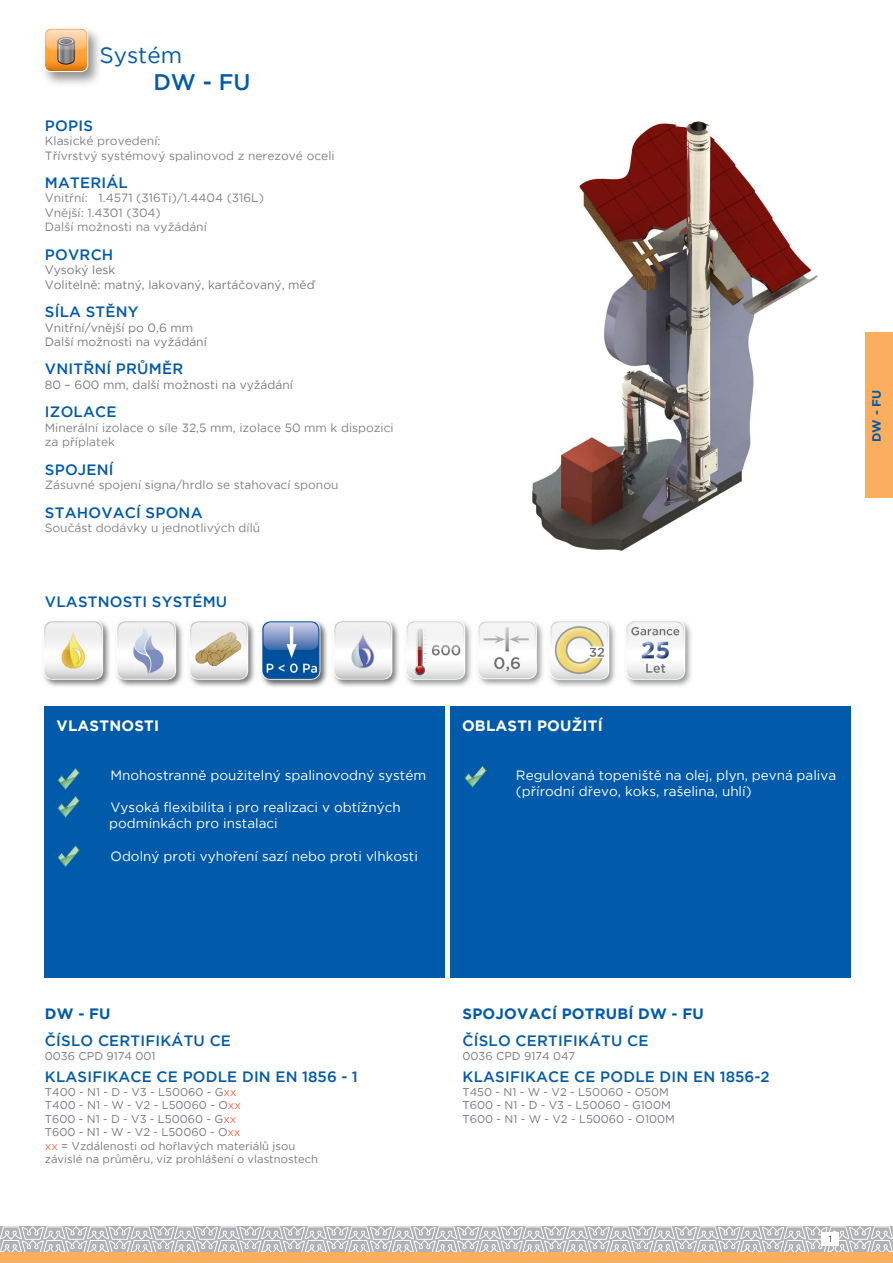
<style>
.page{position:relative;width:893px;height:1263px;background:#fff}
.page>*{position:absolute;margin:0;border:0;box-sizing:border-box;transform-origin:0 0}
.t1{font:22.5px "Gotham";color:#015aaa}
.t2{font:500 22.5px "Gotham";color:#015aaa}
.t3{font:500 15px "Gotham";letter-spacing:.015em;color:#015aaa}
.t4{font:700 15px "Gotham";letter-spacing:.015em;color:#015aaa}
.t5{font:700 15px "Gotham";letter-spacing:.015em;color:#fff}
.t6{font:13.5px/16.2px "Gotham";color:#fff}
.t7{font:12px/14.4px "Gotham";color:#808285}
.t8{font:12px/14.4px "Gotham";color:#787a7f}
.t9{font:700 12px "Gotham";color:#015aaa}
.t10{font:11.25px/13.5px "Gotham";color:#787a7f}
.t11{font:9px "Gotham";color:#231f20}
.s1{color:#f26640}
</style>
<div class="page">
<div style="left:865px;top:333px;width:28px;height:165px;background:#faae5e"></div>
<svg style="left:0;top:1226px;width:893px;height:26px;background:#c6c6c9"></svg>
<div style="left:822px;top:1233px;width:17px;height:13px;background:#fff"></div>
<div style="left:0;top:1252px;width:893px;height:11px;background:#faae5e"></div>
<div style="left:41px;top:25px;width:62px;height:63px;background:#231f20;opacity:.5"></div>
<div style="left:44px;top:28px;width:44px;height:44px;border:1px solid #fff;border-radius:7px"></div>
<svg style="left:45px;top:28px;width:43px;height:44px"></svg>
<svg style="left:46px;top:30px;width:41px;height:20px"></svg>
<div style="left:45px;top:706px;width:400px;height:272px;background:#015aaa"></div>
<div style="left:450px;top:706px;width:400px;height:272px;background:#015aaa"></div>
<img style="left:532px;top:121px;width:286px;height:430px">
<svg style="left:58px;top:768px;width:22px;height:22px"></svg>
<svg style="left:58px;top:796px;width:22px;height:22px"></svg>
<svg style="left:58px;top:845px;width:22px;height:22px"></svg>
<svg style="left:464px;top:766px;width:23px;height:22px"></svg>
<img style="left:333px;top:621px;width:66px;height:66px">
<img style="left:626px;top:621px;width:65px;height:66px">
<img style="left:478px;top:621px;width:65px;height:65px">
<img style="left:43px;top:621px;width:67px;height:66px">
<img style="left:550px;top:621px;width:65px;height:66px">
<img style="left:406px;top:621px;width:65px;height:66px">
<img style="left:189px;top:621px;width:66px;height:66px">
<img style="left:116px;top:621px;width:67px;height:66px">
<img style="left:260px;top:620px;width:67px;height:67px">
<h1 class="t1" style="left:99px;top:41px;width:84px">Systém</h1>
<h1 class="t2" style="left:153px;top:68px;width:99px">DW - FU</h1>
<h2 class="t3" style="left:45px;top:116px;width:49px">POPIS</h2>
<p class="t7" style="left:45px;top:133px;width:291px">Klasické provedení:<br>Třívrstvý systémový spalinovod z nerezové oceli</p>
<h2 class="t3" style="left:45px;top:173px;width:84px">MATERIÁL</h2>
<p class="t7" style="left:45px;top:191px;width:221px">Vnitřní: 1.4571 (316Ti)/1.4404 (316L)<br>Vnější: 1.4301 (304)<br>Další možnosti na vyžádání</p>
<h2 class="t3" style="left:45px;top:245px;width:70px">POVRCH</h2>
<p class="t8" style="left:45px;top:262px;width:271px">Vysoký lesk<br>Volitelně: matný, lakovaný, kartáčovaný, měď</p>
<h2 class="t3" style="left:45px;top:302px;width:95px">SÍLA STĚNY</h2>
<p class="t8" style="left:45px;top:320px;width:163px">Vnitřní/vnější po 0,6 mm<br>Další možnosti na vyžádání</p>
<h2 class="t3" style="left:45px;top:359px;width:140px">VNITŘNÍ PRŮMĚR</h2>
<p class="t8" style="left:45px;top:377px;width:250px">80 – 600 mm, další možnosti na vyžádání</p>
<h2 class="t3" style="left:45px;top:402px;width:73px">IZOLACE</h2>
<p class="t7" style="left:45px;top:420px;width:350px">Minerální izolace o síle 32,5 mm, izolace 50 mm k dispozici za příplatek</p>
<h2 class="t3" style="left:45px;top:459px;width:70px">SPOJENÍ</h2>
<p class="t7" style="left:45px;top:477px;width:295px">Zásuvné spojení signa/hrdlo se stahovací sponou</p>
<h2 class="t3" style="left:45px;top:502px;width:159px">STAHOVACÍ SPONA</h2>
<p class="t7" style="left:45px;top:520px;width:217px">Součást dodávky u jednotlivých dílů</p>
<h2 class="t3" style="left:45px;top:592px;width:184px">VLASTNOSTI SYSTÉMU</h2>
<p class="t9" style="left:869px;top:442px;width:53px;rotate:-90deg">DW - FU</p>
<h2 class="t5" style="left:57px;top:716px;width:104px">VLASTNOSTI</h2>
<p class="t6" style="left:111px;top:766px;width:317px">Mnohostranně použitelný spalinovodný systém</p>
<p class="t6" style="left:109px;top:799px;width:293px">Vysoká flexibilita i pro realizaci v obtížných podmínkách pro instalaci</p>
<p class="t6" style="left:111px;top:847px;width:309px">Odolný proti vyhoření sazí nebo proti vlhkosti</p>
<h2 class="t5" style="left:462px;top:716px;width:142px">OBLASTI POUŽITÍ</h2>
<p class="t6" style="left:516px;top:766px;width:322px">Regulovaná topeniště na olej, plyn, pevná paliva (přírodní dřevo, koks, rašelina, uhlí)</p>
<h2 class="t4" style="left:45px;top:1004px;width:67px">DW - FU</h2>
<h2 class="t3" style="left:45px;top:1031px;width:188px">ČÍSLO CERTIFIKÁTU CE</h2>
<p class="t10" style="left:45px;top:1049px;width:112px">0036 CPD 9174 001</p>
<h2 class="t3" style="left:45px;top:1067px;width:314px">KLASIFIKACE CE PODLE DIN EN 1856 - 1</h2>
<p class="t10" style="left:45px;top:1085px;width:275px">T400 - N1 - D - V3 - L50060 - G<span class="s1">xx<br></span>T400 - N1 - W - V2 - L50060 - O<span class="s1">xx<br></span>T600 - N1 - D - V3 - L50060 - G<span class="s1">xx<br></span>T600 - N1 - W - V2 - L50060 - O<span class="s1">xx<br>xx</span> = Vzdálenosti od hořlavých materiálů jsou závislé na průměru, viz prohlášení o vlastnostech</p>
<h2 class="t4" style="left:463px;top:1004px;width:243px">SPOJOVACÍ POTRUBÍ DW - FU</h2>
<h2 class="t3" style="left:463px;top:1031px;width:187px">ČÍSLO CERTIFIKÁTU CE</h2>
<p class="t10" style="left:462px;top:1049px;width:114px">0036 CPD 9174 047</p>
<h2 class="t3" style="left:463px;top:1067px;width:309px">KLASIFIKACE CE PODLE DIN EN 1856-2</h2>
<p class="t10" style="left:462px;top:1085px;width:214px">T450 - N1 - W - V2 - L50060 - O50M<br>T600 - N1 - D - V3 - L50060 - G100M<br>T600 - N1 - W - V2 - L50060 - O100M</p>
<p class="t11" style="left:829px;top:1233px;width:5px">1</p>
</div>
